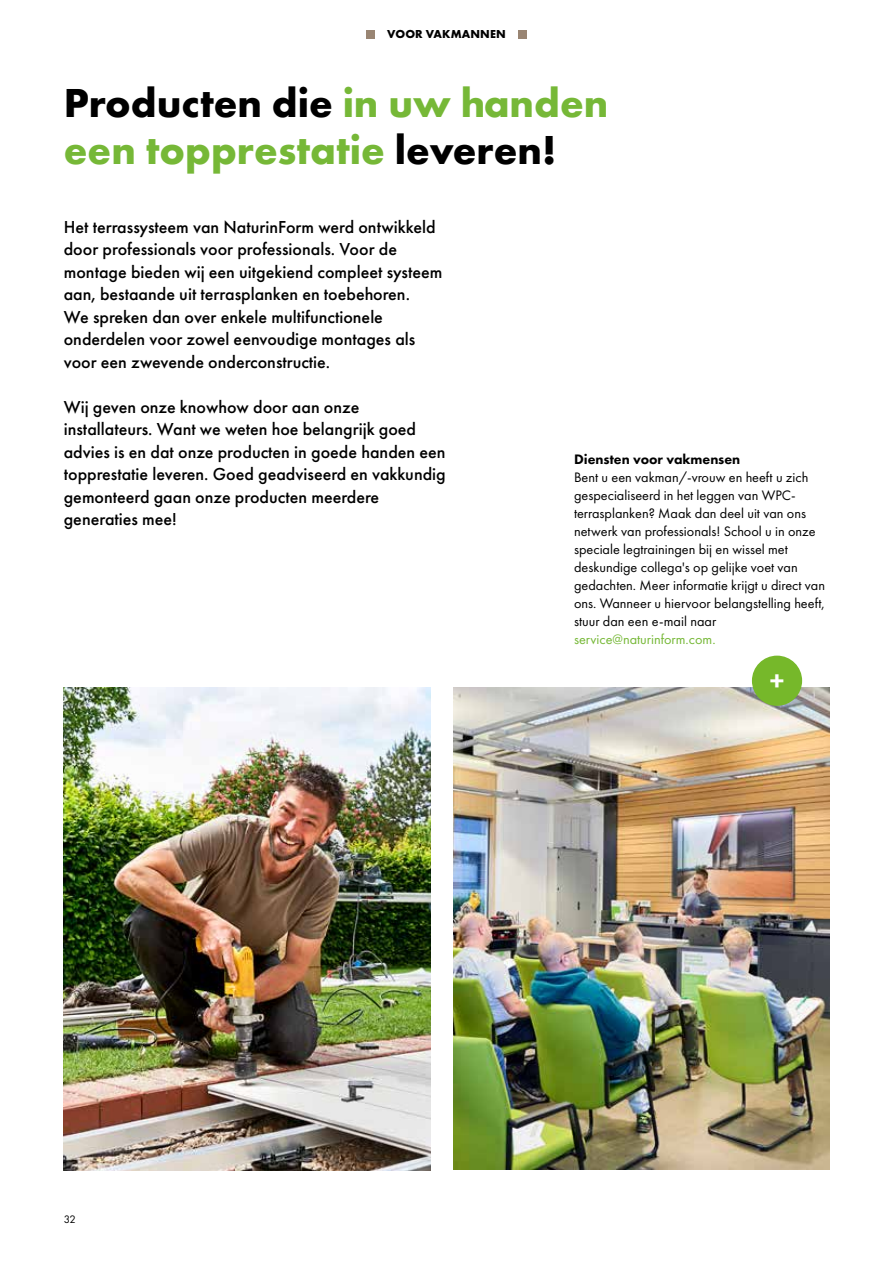
<style>
.page{position:relative;width:893px;height:1263px;background:#fff}
.page>*{position:absolute;margin:0;border:0;box-sizing:border-box;transform-origin:0 0}
.t1{font:700 42px/46.5px "Futura PT";color:#76b837}
.t2{font:700 27.45px "The Sans C5";color:#fff}
.t3{font:500 18px/22.5px "Futura PT";color:#000}
.t4{font:14.25px/18px "Futura PT";color:#000}
.t5{font:14.25px "Futura PT";color:#76b837}
.t6{font:800 14.25px "Futura PT";color:#000}
.t7{font:700 12px "Futura PT";letter-spacing:.01em;color:#000}
.t8{font:11.25px "Futura PT";color:#000}
.s1{color:#000}
</style>
<div class="page">
<div style="left:367px;top:30px;width:8px;height:8px;background:#998573"></div>
<div style="left:518px;top:30px;width:8px;height:8px;background:#998573"></div>
<img style="left:454px;top:687px;width:375px;height:482px">
<img style="left:64px;top:687px;width:367px;height:484px">
<div style="left:752px;top:656px;width:50px;height:50px;background:#76b82a;border-radius:50%"></div>
<p class="t7" style="left:387px;top:27px;width:120px">VOOR VAKMANNEN</p>
<h1 class="t1" style="left:64px;top:79px;width:546px"><span class="s1">Producten die</span> in uw handen een topprestatie <span class="s1">leveren!</span></h1>
<p class="t3" style="left:64px;top:215px;width:380px">Het terrassysteem van NaturinForm werd ontwikkeld door professionals voor professionals. Voor de montage bieden wij een uitgekiend compleet systeem aan, bestaande uit terrasplanken en toebehoren.<br>We spreken dan over enkele multifunctionele onderdelen voor zowel eenvoudige montages als voor een zwevende onderconstructie.</p>
<p class="t3" style="left:64px;top:395px;width:384px">Wij geven onze knowhow door aan onze installateurs. Want we weten hoe belangrijk goed advies is en dat onze producten in goede handen een topprestatie leveren. Goed geadviseerd en vakkundig gemonteerd gaan onze producten meerdere generaties mee!</p>
<p class="t6" style="left:574px;top:450px;width:168px">Diensten voor vakmensen</p>
<p class="t4" style="left:574px;top:468px;width:253px">Bent u een vakman/-vrouw en heeft u zich gespecialiseerd in het leggen van WPC&shy;terrasplanken? Maak dan deel uit van ons netwerk van professionals! School u in onze speciale legtrainingen bij en wissel met deskundige collega's op gelijke voet van gedachten. Meer informatie krijgt u direct van ons. Wanneer u hiervoor belangstelling heeft, stuur dan een e-mail naar</p>
<p class="t5" style="left:574px;top:630px;width:143px">service@naturinform.com.</p>
<h2 class="t2" style="left:769px;top:662px;width:17px">+</h2>
<p class="t8" style="left:64px;top:1212px;width:14px">32</p>
</div>
